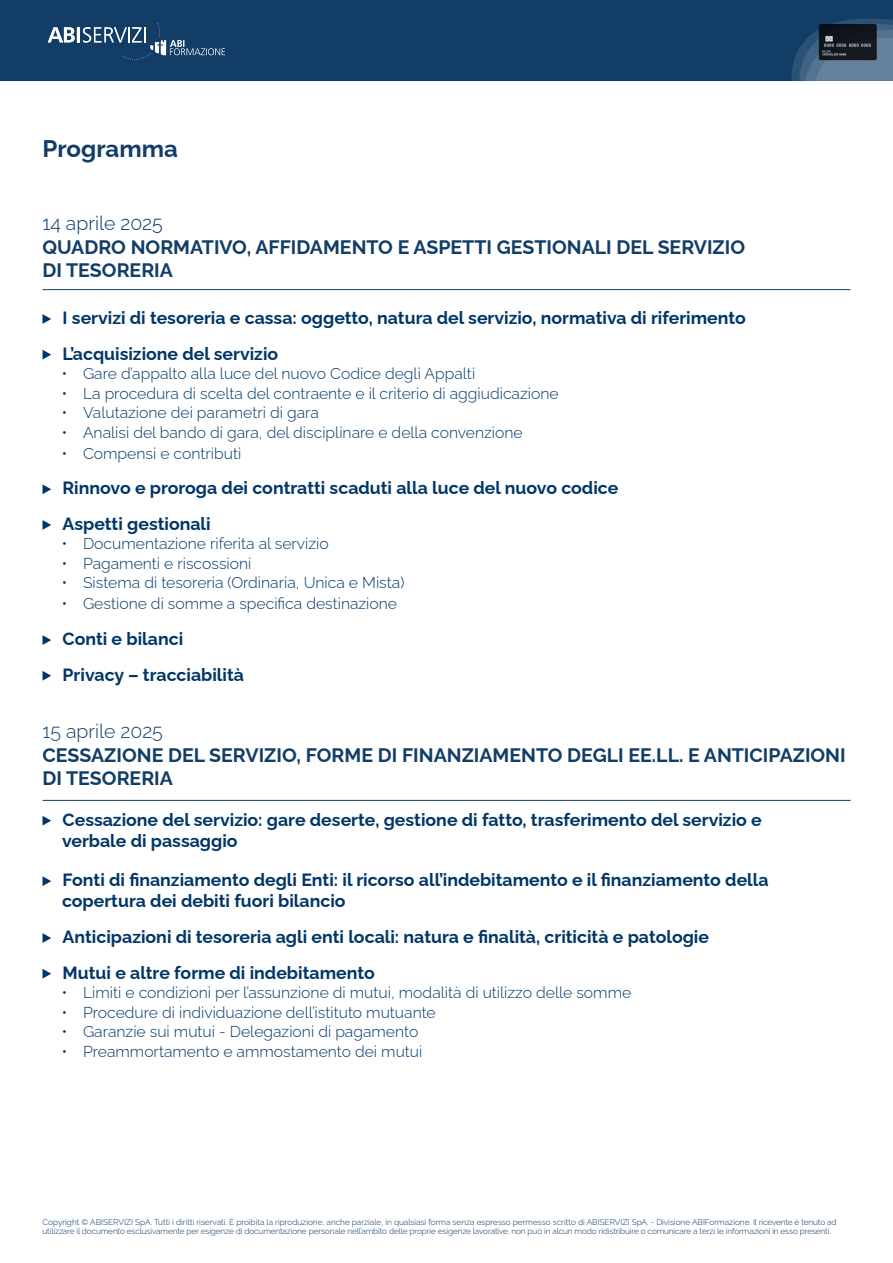
<style>
.page{position:relative;width:893px;height:1263px;background:#fff}
.page>*{position:absolute;margin:0;border:0;box-sizing:border-box;transform-origin:0 0}
.t1{font:700 24px "Raleway";color:#123d66}
.t2{font:700 19.5px/23.4px "Raleway";color:#123d66}
.t3{font:300 19.5px "Raleway";color:#003667}
.t4{font:300 19.5px "Raleway";color:#123d66}
.t5{font:700 17.7px/35.7px "Raleway";color:#003667}
.t6{font:300 15.75px "Raleway";color:#003667}
.t7{font:300 8.25px/9px "Raleway";letter-spacing:-.01em;color:#003667}
</style>
<div class="page">
<img style="left:0;top:0;width:893px;height:81px">
<svg style="left:48px;top:23px;width:177px;height:37px;background:#33587b"></svg>
<hr style="left:43px;top:289px;width:807px;height:1px;background:#123d66">
<hr style="left:43px;top:800px;width:807px;height:1px;background:#123d66">
<svg style="left:43px;top:314px;width:8px;height:10px"></svg>
<svg style="left:43px;top:350px;width:8px;height:9px"></svg>
<svg style="left:43px;top:484px;width:8px;height:10px"></svg>
<svg style="left:43px;top:520px;width:8px;height:10px"></svg>
<svg style="left:43px;top:635px;width:8px;height:10px"></svg>
<svg style="left:43px;top:671px;width:8px;height:10px"></svg>
<svg style="left:43px;top:816px;width:8px;height:9px"></svg>
<svg style="left:43px;top:876px;width:8px;height:10px"></svg>
<svg style="left:43px;top:933px;width:8px;height:10px"></svg>
<svg style="left:43px;top:969px;width:8px;height:9px"></svg>
<h1 class="t1" style="left:43px;top:129px;width:137px">Programma</h1>
<p class="t3" style="left:43px;top:208px;width:122px">14 aprile 2025</p>
<p class="t2" style="left:43px;top:233px;width:704px">QUADRO NORMATIVO, AFFIDAMENTO E ASPETTI GESTIONALI DEL SERVIZIO<br>DI TESORERIA</p>
<p class="t5" style="left:63px;top:298px;width:685px">I servizi di tesoreria e cassa: oggetto, natura del servizio, normativa di riferimento<br>L’acquisizione del servizio</p>
<p class="t6" style="left:62px;top:361px;width:415px">• Gare d’appalto alla luce del nuovo Codice degli Appalti</p>
<p class="t6" style="left:62px;top:380px;width:498px">• La procedura di scelta del contraente e il criterio di aggiudicazione</p>
<p class="t6" style="left:62px;top:400px;width:259px">• Valutazione dei parametri di gara</p>
<p class="t6" style="left:62px;top:419px;width:462px">• Analisi del bando di gara, del disciplinare e della convenzione</p>
<p class="t6" style="left:62px;top:440px;width:181px">• Compensi e contributi</p>
<p class="t5" style="left:63px;top:468px;width:557px">Rinnovo e proroga dei contratti scaduti alla luce del nuovo codice<br>Aspetti gestionali</p>
<p class="t6" style="left:62px;top:531px;width:269px">• Documentazione riferita al servizio</p>
<p class="t6" style="left:62px;top:551px;width:191px">• Pagamenti e riscossioni</p>
<p class="t6" style="left:62px;top:570px;width:344px">• Sistema di tesoreria (Ordinaria, Unica e Mista)</p>
<p class="t6" style="left:62px;top:591px;width:337px">• Gestione di somme a specifica destinazione</p>
<p class="t5" style="left:63px;top:619px;width:183px">Conti e bilanci<br>Privacy – tracciabilità</p>
<p class="t4" style="left:43px;top:716px;width:122px">15 aprile 2025</p>
<p class="t2" style="left:43px;top:741px;width:805px">CESSAZIONE DEL SERVIZIO, FORME DI FINANZIAMENTO DEGLI EE.LL. E ANTICIPAZIONI<br>DI TESORERIA</p>
<p class="t5" style="left:62px;top:807px;width:701px;line-height:21.3px">Cessazione del servizio: gare deserte, gestione di fatto, trasferimento del servizio e verbale di passaggio</p>
<p class="t5" style="left:62px;top:867px;width:708px;line-height:21.3px">Fonti di finanziamento degli Enti: il ricorso all’indebitamento e il finanziamento della copertura dei debiti fuori bilancio</p>
<p class="t5" style="left:63px;top:917px;width:648px">Anticipazioni di tesoreria agli enti locali: natura e finalità, criticità e patologie<br>Mutui e altre forme di indebitamento</p>
<p class="t6" style="left:62px;top:980px;width:571px">• Limiti e condizioni per l’assunzione di mutui, modalità di utilizzo delle somme</p>
<p class="t6" style="left:62px;top:999px;width:375px">• Procedure di individuazione dell’istituto mutuante</p>
<p class="t6" style="left:62px;top:1019px;width:358px">• Garanzie sui mutui - Delegazioni di pagamento</p>
<p class="t6" style="left:62px;top:1038px;width:362px">• Preammortamento e ammostamento dei mutui</p>
<p class="t7" style="left:43px;top:1216px;width:796px">Copyright © ABISERVIZI SpA. Tutti i diritti riservati. È proibita la riproduzione, anche parziale, in qualsiasi forma senza espresso permesso scritto di ABISERVIZI SpA. - Divisione ABIFormazione. Il ricevente è tenuto ad utilizzare il documento esclusivamente per esigenze di documentazione personale nell’ambito delle proprie esigenze lavorative; non può in alcun modo ridistribuire o comunicare a terzi le informazioni in esso presenti.</p>
</div>
